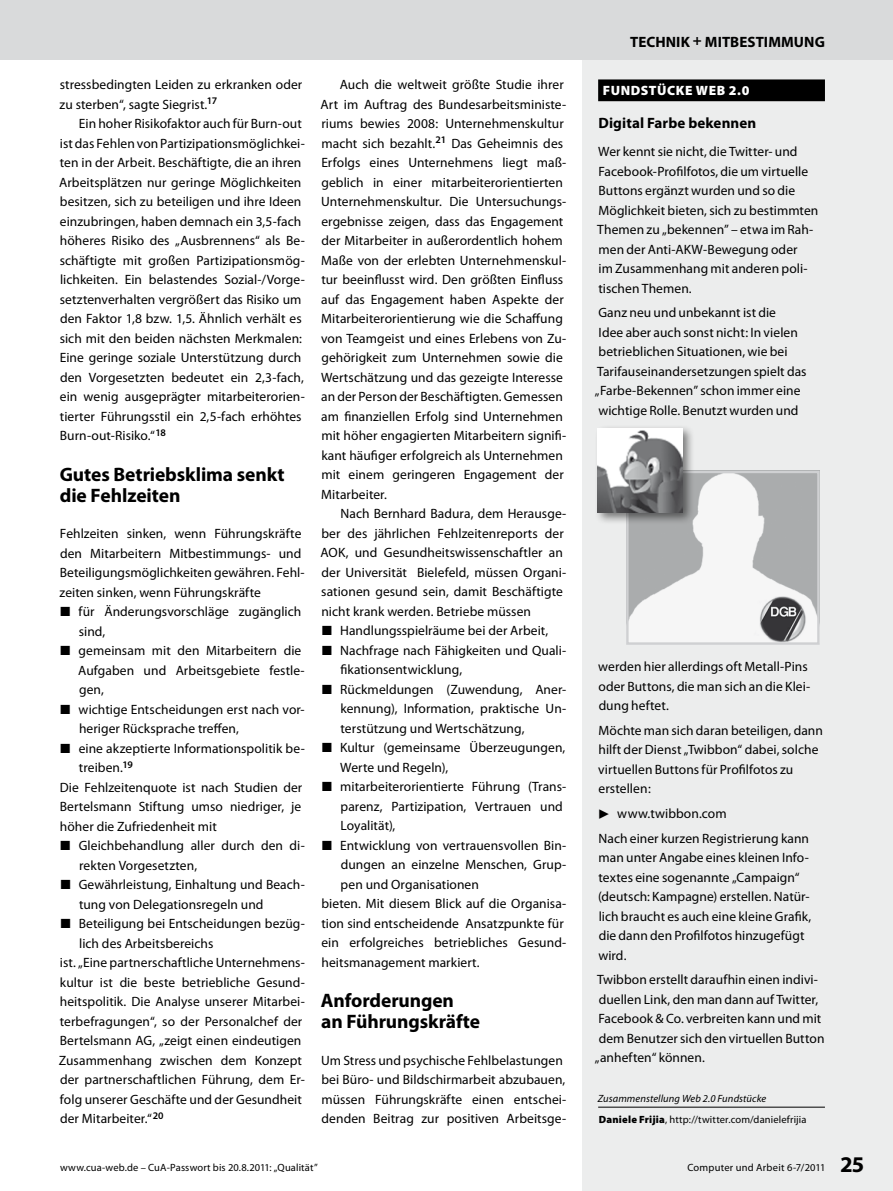
<style>
.page{position:relative;width:893px;height:1191px;background:#fff}
.page>*{position:absolute;margin:0;border:0;box-sizing:border-box;transform-origin:0 0}
.t1{font:700 19.5px/21px "Myriad Pro";letter-spacing:-.005em;color:#000}
.t2{font:700 15px "Myriad Pro";letter-spacing:.005em;color:#000}
.t3{font:13.5px/19.5px "Myriad Pro";letter-spacing:.005em;color:#000}
.t4{font:900 13.5px "Myriad Pro";letter-spacing:.04em;color:#fff}
.t5{font:10.5px/20.2px "Myriad Pro";letter-spacing:.015em;color:#000}
.s1{font-family:"The Mix Expert"}
.s2{font-style:italic}
.s3{font-weight:900}
.s4{font-weight:700;font-size:22.5px}
</style>
<div class="page">
<div style="left:583px;top:60px;width:310px;height:1131px;background:#eceded"></div>
<div style="left:0;top:0;width:893px;height:60px;background:#d9dadb"></div>
<div style="left:598px;top:79px;width:227px;height:22px;background:#000"></div>
<img style="left:629px;top:474px;width:188px;height:168px">
<div style="left:626px;top:471px;width:194px;height:174px;border:2px solid #cfd0d2"></div>
<hr style="left:598px;top:1106px;width:227px;height:1px;background:#000">
<div style="left:594px;top:424px;width:101px;height:101px;background:#000;opacity:.5"></div>
<img style="left:598px;top:428px;width:84px;height:85px">
<p class="t3" style="left:60px;top:75px;width:244px">stressbedingten Leiden zu erkranken oder zu sterben“, sagte Siegrist.<sup>17</sup></p>
<p class="t3" style="left:59px;top:114px;width:247px;text-indent:20px">Ein hoher Risikofaktor auch für Burn-out ist das Fehlen von Partizipationsmöglichkei&shy;ten in der Arbeit. Beschäftigte, die an ihren Arbeitsplätzen nur geringe Möglichkeiten besitzen, sich zu beteiligen und ihre Ideen einzubringen, haben demnach ein 3,5-fach höheres Risiko des „Ausbrennens“ als Be&shy;schäftigte mit großen Partizipationsmög&shy;lichkeiten. Ein belastendes Sozial-/Vorge&shy;setztenverhalten vergrößert das Risiko um den Faktor 1,8 bzw. 1,5. Ähnlich verhält es sich mit den beiden nächsten Merkmalen:<br>Eine geringe soziale Unterstützung durch den Vorgesetzten bedeutet ein 2,3-fach, ein wenig ausgeprägter mitarbeiterorien&shy;tierter Führungsstil ein 2,5-fach erhöhtes Burn-out-Risiko.“<sup>18</sup></p>
<h1 class="t1" style="left:60px;top:463px;width:227px">Gutes Betriebsklima senkt die Fehlzeiten</h1>
<p class="t3" style="left:60px;top:523px;width:243px">Fehlzeiten sinken, wenn Führungskräfte</p>
<p class="t3" style="left:60px;top:543px;width:243px">den Mitarbeitern Mitbestimmungs- und</p>
<p class="t3" style="left:60px;top:562px;width:246px">Beteiligungsmöglichkeiten gewähren. Fehl-</p>
<p class="t3" style="left:60px;top:582px;width:203px">zeiten sinken, wenn Führungskräfte</p>
<p class="t3" style="left:60px;top:601px;width:243px"><span class="s1">ó</span> für Änderungsvorschläge zugänglich</p>
<p class="t3" style="left:79px;top:621px;width:28px">sind,</p>
<p class="t3" style="left:60px;top:640px;width:243px"><span class="s1">ó</span> gemeinsam mit den Mitarbeitern die</p>
<p class="t3" style="left:78px;top:660px;width:228px">Aufgaben und Arbeitsgebiete festle-</p>
<p class="t3" style="left:79px;top:679px;width:26px">gen,</p>
<p class="t3" style="left:60px;top:699px;width:247px"><span class="s1">ó</span> wichtige Entscheidungen erst nach vor-</p>
<p class="t3" style="left:79px;top:718px;width:161px">heriger Rücksprache treffen,</p>
<p class="t3" style="left:60px;top:738px;width:247px"><span class="s1">ó</span> eine akzeptierte Informationspolitik be-</p>
<p class="t3" style="left:79px;top:757px;width:56px">treiben.<sup>19</sup></p>
<p class="t3" style="left:60px;top:777px;width:244px">Die Fehlzeitenquote ist nach Studien der</p>
<p class="t3" style="left:60px;top:796px;width:243px">Bertelsmann Stiftung umso niedriger, je</p>
<p class="t3" style="left:60px;top:816px;width:158px">höher die Zufriedenheit mit</p>
<p class="t3" style="left:60px;top:835px;width:247px"><span class="s1">ó</span> Gleichbehandlung aller durch den di-</p>
<p class="t3" style="left:79px;top:855px;width:120px">rekten Vorgesetzten,</p>
<p class="t3" style="left:60px;top:874px;width:247px"><span class="s1">ó</span> Gewährleistung, Einhaltung und Beach-</p>
<p class="t3" style="left:79px;top:894px;width:186px">tung von Delegationsregeln und</p>
<p class="t3" style="left:60px;top:913px;width:247px"><span class="s1">ó</span> Beteiligung bei Entscheidungen bezüg-</p>
<p class="t3" style="left:79px;top:933px;width:136px">lich des Arbeitsbereichs</p>
<p class="t3" style="left:60px;top:952px;width:246px">ist. „Eine partnerschaftliche Unternehmens-</p>
<p class="t3" style="left:60px;top:972px;width:246px">kultur ist die beste betriebliche Gesund-</p>
<p class="t3" style="left:60px;top:991px;width:246px">heitspolitik. Die Analyse unserer Mitarbei-</p>
<p class="t3" style="left:60px;top:1011px;width:244px">terbefragungen“, so der Personalchef der</p>
<p class="t3" style="left:60px;top:1030px;width:243px">Bertelsmann AG, „zeigt einen eindeutigen</p>
<p class="t3" style="left:59px;top:1050px;width:245px">Zusammenhang zwischen dem Konzept</p>
<p class="t3" style="left:60px;top:1069px;width:246px">der partnerschaftlichen Führung, dem Er-</p>
<p class="t3" style="left:60px;top:1089px;width:243px">folg unserer Geschäfte und der Gesundheit</p>
<p class="t3" style="left:60px;top:1108px;width:105px">der Mitarbeiter.“<sup>20</sup></p>
<p class="t3" style="left:321px;top:75px;width:247px;text-indent:19px">Auch die weltweit größte Studie ihrer Art im Auftrag des Bundesarbeitsministe&shy;riums bewies 2008: Unternehmenskultur macht sich bezahlt.<sup>21</sup> Das Geheimnis des Erfolgs eines Unternehmens liegt maß&shy;geblich in einer mitarbeiterorientierten Unternehmenskultur. Die Untersuchungs&shy;ergebnisse zeigen, dass das Engagement der Mitarbeiter in außerordentlich hohem Maße von der erlebten Unternehmenskul&shy;tur beeinflusst wird. Den größten Einfluss auf das Engagement haben Aspekte der Mitarbeiterorientierung wie die Schaffung von Teamgeist und eines Erlebens von Zu&shy;gehörigkeit zum Unternehmen sowie die Wertschätzung und das gezeigte Interesse an der Person der Beschäftigten. Gemessen am finanziellen Erfolg sind Unternehmen mit höher engagierten Mitarbeitern signifi&shy;kant häufiger erfolgreich als Unternehmen mit einem geringeren Engagement der Mitarbeiter.</p>
<p class="t3" style="left:340px;top:504px;width:227px">Nach Bernhard Badura, dem Herausge-</p>
<p class="t3" style="left:321px;top:523px;width:244px">ber des jährlichen Fehlzeitenreports der</p>
<p class="t3" style="left:321px;top:543px;width:244px">AOK, und Gesundheitswissenschaftler an</p>
<p class="t3" style="left:322px;top:562px;width:246px">der Universität Bielefeld, müssen Organi-</p>
<p class="t3" style="left:321px;top:582px;width:243px">sationen gesund sein, damit Beschäftigte</p>
<p class="t3" style="left:321px;top:601px;width:211px">nicht krank werden. Betriebe müssen</p>
<p class="t3" style="left:321px;top:621px;width:229px"><span class="s1">ó</span> Handlungsspielräume bei der Arbeit,</p>
<p class="t3" style="left:321px;top:640px;width:247px"><span class="s1">ó</span> Nachfrage nach Fähigkeiten und Quali-</p>
<p class="t3" style="left:340px;top:660px;width:123px">fikationsentwicklung,</p>
<p class="t3" style="left:321px;top:679px;width:247px"><span class="s1">ó</span> Rückmeldungen (Zuwendung, Aner-</p>
<p class="t3" style="left:341px;top:699px;width:227px">kennung), Information, praktische Un-</p>
<p class="t3" style="left:340px;top:718px;width:185px">terstützung und Wertschätzung,</p>
<p class="t3" style="left:321px;top:738px;width:246px"><span class="s1">ó</span> Kultur (gemeinsame Überzeugungen,</p>
<p class="t3" style="left:340px;top:757px;width:109px">Werte und Regeln),</p>
<p class="t3" style="left:321px;top:777px;width:247px"><span class="s1">ó</span> mitarbeiterorientierte Führung (Trans-</p>
<p class="t3" style="left:341px;top:796px;width:224px">parenz, Partizipation, Vertrauen und</p>
<p class="t3" style="left:340px;top:816px;width:56px">Loyalität),</p>
<p class="t3" style="left:321px;top:835px;width:247px"><span class="s1">ó</span> Entwicklung von vertrauensvollen Bin-</p>
<p class="t3" style="left:341px;top:855px;width:227px">dungen an einzelne Menschen, Grup-</p>
<p class="t3" style="left:341px;top:874px;width:140px">pen und Organisationen</p>
<p class="t3" style="left:321px;top:893px;width:246px">bieten. Mit diesem Blick auf die Organisa-</p>
<p class="t3" style="left:321px;top:913px;width:244px">tion sind entscheidende Ansatzpunkte für</p>
<p class="t3" style="left:321px;top:932px;width:246px">ein erfolgreiches betriebliches Gesund-</p>
<p class="t3" style="left:321px;top:952px;width:159px">heitsmanagement markiert.</p>
<h1 class="t1" style="left:321px;top:989px;width:161px">Anforderungen an Führungskräfte</h1>
<p class="t3" style="left:321px;top:1050px;width:247px">Um Stress und psychische Fehlbelastungen bei Büro- und Bildschirmarbeit abzubauen, müssen Führungskräfte einen entschei&shy;denden Beitrag zur positiven Arbeitsge-</p>
<p class="t2" style="left:630px;top:32px;width:196px">TECHNI K + MITBESTIMMUNG</p>
<p class="t4" style="left:603px;top:81px;width:148px">Fundstücke WEB 2.0</p>
<p class="t2" style="left:598px;top:113px;width:159px">Digital Farbe bekennen</p>
<p class="t3" style="left:597px;top:142px;width:223px">Wer kennt sie nicht, die Twitter- und Facebook-Profilfotos, die um virtuelle Buttons ergänzt wurden und so die Möglichkeit bieten, sich zu bestimmten Themen zu „bekennen” – etwa im Rah&shy;men der Anti-AKW-Bewegung oder<br>im Zusammenhang mit anderen poli&shy;tischen Themen.</p>
<p class="t3" style="left:595px;top:303px;width:213px">Ganz neu und unbekannt ist die<br>Idee aber auch sonst nicht: In vielen betrieblichen Situationen, wie bei Tarifauseinandersetzungen spielt das „Farbe-Bekennen” schon immer eine wichtige Rolle. Benutzt wurden und</p>
<p class="t3" style="left:598px;top:657px;width:213px">werden hier allerdings oft Metall-Pins oder Buttons, die man sich an die Klei&shy;dung heftet.</p>
<p class="t3" style="left:598px;top:720px;width:226px">Möchte man sich daran beteiligen, dann hilft der Dienst „Twibbon“ dabei, solche virtuellen Buttons für Profilfotos zu erstellen:</p>
<p class="t3" style="left:597px;top:801px;width:214px;line-height:24.6px"><span class="s1">˘</span> www.twibbon.com<br>Nach einer kurzen Registrierung kann</p>
<p class="t3" style="left:598px;top:847px;width:215px">man unter Angabe eines kleinen Info&shy;textes eine sogenannte „Campaign“ (deutsch: Kampagne) erstellen. Natür&shy;lich braucht es auch eine kleine Grafik, die dann den Profilfotos hinzugefügt wird.</p>
<p class="t3" style="left:595px;top:969px;width:231px">Twibbon erstellt daraufhin einen indivi&shy;duellen Link, den man dann auf Twitter, Facebook &amp; Co. verbreiten kann und mit dem Benutzer sich den virtuellen Button „anheften“ können.</p>
<p class="t5" style="left:598px;top:1088px;width:210px"><span class="s2">Zusammenstellung Web 2.0 Fundstücke<br></span><span class="s3">Daniele Frijia</span>, http://twitter.com/danielefrijia</p>
<p class="t5" style="left:60px;top:1157px;width:259px">www.cua-web.de – CuA-Passwort bis 20.8.2011: „Qualität”</p>
<p class="t5" style="left:687px;top:1157px;width:178px">Computer und Arbeit 6-7/2011 <span class="s4">25</span></p>
</div>
